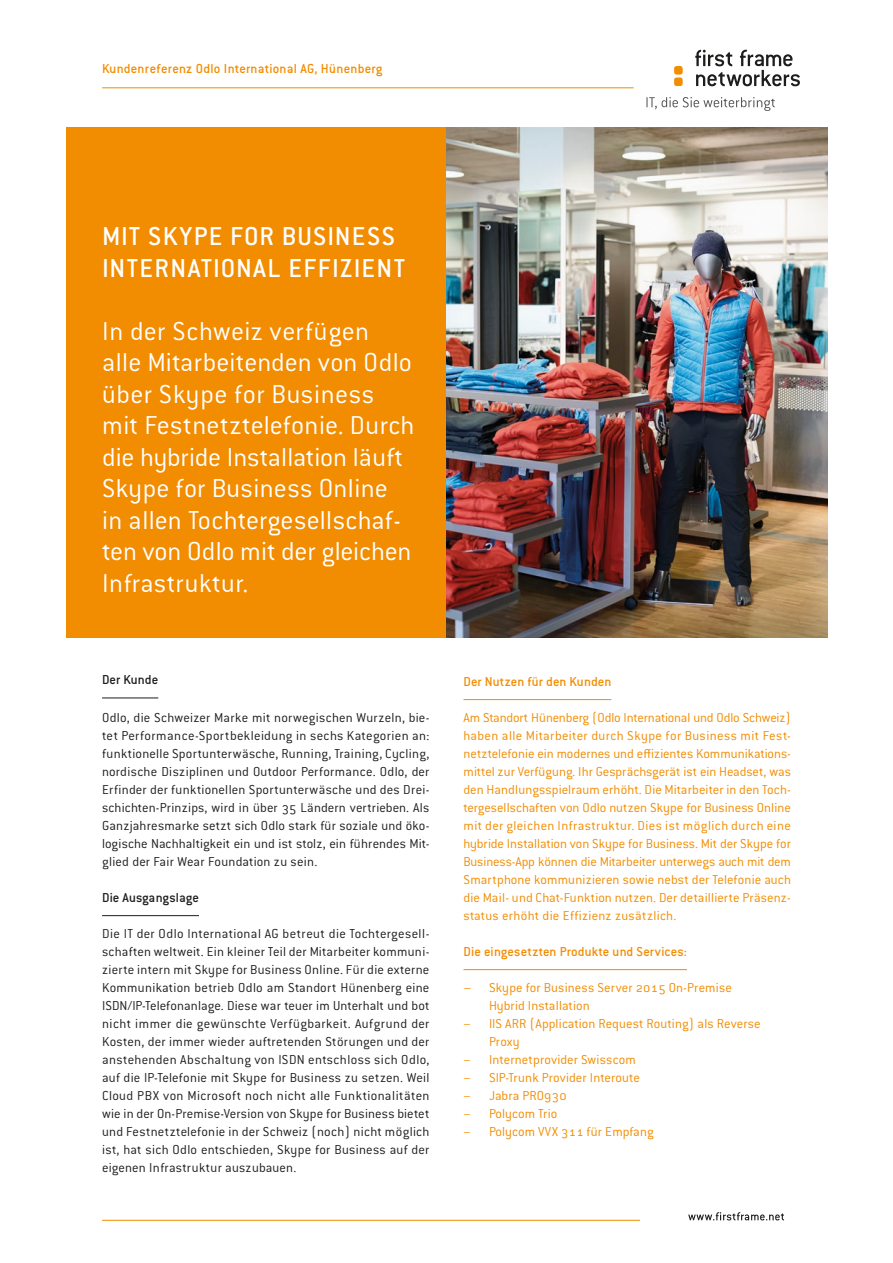
<style>
.page{position:relative;width:893px;height:1263px;background:#fff}
.page>*{position:absolute;margin:0;border:0;box-sizing:border-box;transform-origin:0 0}
.t1{font:300 28.5px/31.5px "Conduit ITC Std";letter-spacing:.01em;color:#fff}
.t2{font:500 28.5px/31.5px "Conduit ITC Std";letter-spacing:.04em;color:#fff}
.t3{font:300 14.25px/18px "Conduit ITC Std";letter-spacing:.015em;color:#1d1d1b;text-align:justify}
.t4{font:300 14.25px/18px "Conduit ITC Std";letter-spacing:.01em;color:#f28c00;text-align:justify}
.t5{font:500 14.25px "Conduit ITC Std";letter-spacing:.01em;color:#f28c00}
.t6{font:500 14.25px "Conduit ITC Std";letter-spacing:.005em;color:#1d1d1b}
</style>
<div class="page">
<div style="left:66px;top:128px;width:380px;height:510px;background:#f28c00"></div>
<hr style="left:102px;top:698px;width:56px;height:1px;background:#1d1d1b">
<hr style="left:102px;top:915px;width:97px;height:1px;background:#1d1d1b">
<hr style="left:463px;top:699px;width:148px;height:1px;background:#f28c00">
<hr style="left:463px;top:969px;width:224px;height:1px;background:#f28c00">
<img style="left:446px;top:128px;width:381px;height:510px">
<svg style="left:688px;top:1212px;width:96px;height:8px"></svg>
<hr style="left:102px;top:1220px;width:538px;height:1px;background:#f28c00">
<hr style="left:102px;top:88px;width:532px;height:1px;background:#f28c00">
<svg style="left:695px;top:50px;width:105px;height:36px"></svg>
<div style="left:674px;top:77px;width:9px;height:9px;background:#f28c00;border-radius:3px"></div>
<div style="left:674px;top:66px;width:9px;height:9px;background:#f28c00;border-radius:3px"></div>
<svg style="left:646px;top:97px;width:129px;height:14px"></svg>
<p class="t5" style="left:102px;top:60px;width:282px">Kundenreferenz Odlo I nternational AG, Hünenberg</p>
<h1 class="t2" style="left:102px;top:220px;width:305px">Mit Skype for Busin ess international effizient</h1>
<p class="t1" style="left:102px;top:314px;width:314px">In der Schweiz verfügen alle Mitarbeitenden von Odlo über Skype for Business mit Festnetztelefonie. Durch die hybride Installation läuft<br>Skype for Business Online in allen Tochtergesellschaf&shy;ten von Odlo mit der gleichen<br>Infrastruktur.</p>
<p class="t6" style="left:102px;top:671px;width:58px">Der Kunde</p>
<p class="t3" style="left:102px;top:708px;width:329px">Odlo, die Schweizer Marke mit norwegischen Wurzeln, bie&shy;tet Performance-Sportbekleidung in sechs Kategorien an: funktionelle Sportunterwäsche, Running, Training, Cycling, nordische Disziplinen und Outdoor Performance. Odlo, der Erfinder der funktionellen Sportunterwäsche und des Drei&shy;schichten-Prinzips, wird in über 35 Ländern vertrieben. Als Ganzjahresmarke setzt sich Odlo stark für soziale und öko&shy;logische Nachhaltigkeit ein und ist stolz, ein führendes Mit&shy;glied der Fair Wear Foundation zu sein.</p>
<p class="t6" style="left:102px;top:889px;width:98px">Die Ausgangslage</p>
<p class="t3" style="left:102px;top:924px;width:329px">Die IT der Odlo International AG betreut die Tochtergesell&shy;schaften weltweit. Ein kleiner Teil der Mitarbeiter kommuni&shy;zierte intern mit Skype for Business Online. Für die externe Kommunikation betrieb Odlo am Standort Hünenberg eine ISDN/IP-Telefonanlage. Diese war teuer im Unterhalt und bot nicht immer die gewünschte Verfügbarkeit. Aufgrund der Kosten, der immer wieder auftretenden Störungen und der anstehenden Abschaltung von ISDN entschloss sich Odlo, auf die IP-Telefonie mit Skype for Business zu setzen. Weil Cloud PBX von Microsoft noch nicht alle Funktionalitäten wie in der On-Premise-Version von Skype for Business bietet und Festnetztelefonie in der Schweiz (noch) nicht möglich ist, hat sich Odlo entschieden, Skype for Business auf der eigenen Infrastruktur auszubauen.</p>
<p class="t5" style="left:463px;top:673px;width:149px">Der Nutzen für den Kunden</p>
<p class="t4" style="left:463px;top:708px;width:329px">Am Standort Hünenberg (Odlo International und Odlo Schweiz) haben alle Mitarbeiter durch Skype for Business mit Fest&shy;netztelefonie ein modernes und effizientes Kommunikations&shy;mittel zur Verfügung. Ihr Gesprächsgerät ist ein Headset, was den Handlungsspielraum erhöht. Die Mitarbeiter in den Toch&shy;tergesellschaften von Odlo nutzen Skype for Business Online mit der gleichen Infrastruktur. Dies ist möglich durch eine hybride Installation von Skype for Business. Mit der Skype for Business-App können die Mitarbeiter unterwegs auch mit dem Smartphone kommunizieren sowie nebst der Telefonie auch die Mail- und Chat-Funktion nutzen. Der detaillierte Präsenz&shy;status erhöht die Effizienz zusätzlich.</p>
<p class="t5" style="left:463px;top:943px;width:225px">Die eingesetzten Produkte und Services:</p>
<p class="t4" style="left:463px;top:978px;width:270px">– Skype for Business Server 2015 On-Premise</p>
<p class="t4" style="left:489px;top:996px;width:102px">Hybrid Installation</p>
<p class="t4" style="left:463px;top:1014px;width:9px">−</p>
<p class="t4" style="left:489px;top:1014px;width:273px">IIS ARR (Application Request Routing) als Reverse<br>Proxy</p>
<p class="t4" style="left:463px;top:1050px;width:9px">−</p>
<p class="t4" style="left:489px;top:1050px;width:148px">Internetprovider Swisscom</p>
<p class="t4" style="left:463px;top:1068px;width:9px">−</p>
<p class="t4" style="left:489px;top:1068px;width:153px">SIP-Trunk Provider Interoute</p>
<p class="t4" style="left:463px;top:1086px;width:9px">−</p>
<p class="t4" style="left:489px;top:1086px;width:79px">Jabra PRO930</p>
<p class="t4" style="left:463px;top:1104px;width:9px">−</p>
<p class="t4" style="left:489px;top:1104px;width:70px">Polycom Trio</p>
<p class="t4" style="left:463px;top:1122px;width:9px">−</p>
<p class="t4" style="left:489px;top:1122px;width:166px">Polycom VVX 311 für Empfang</p>
</div>
